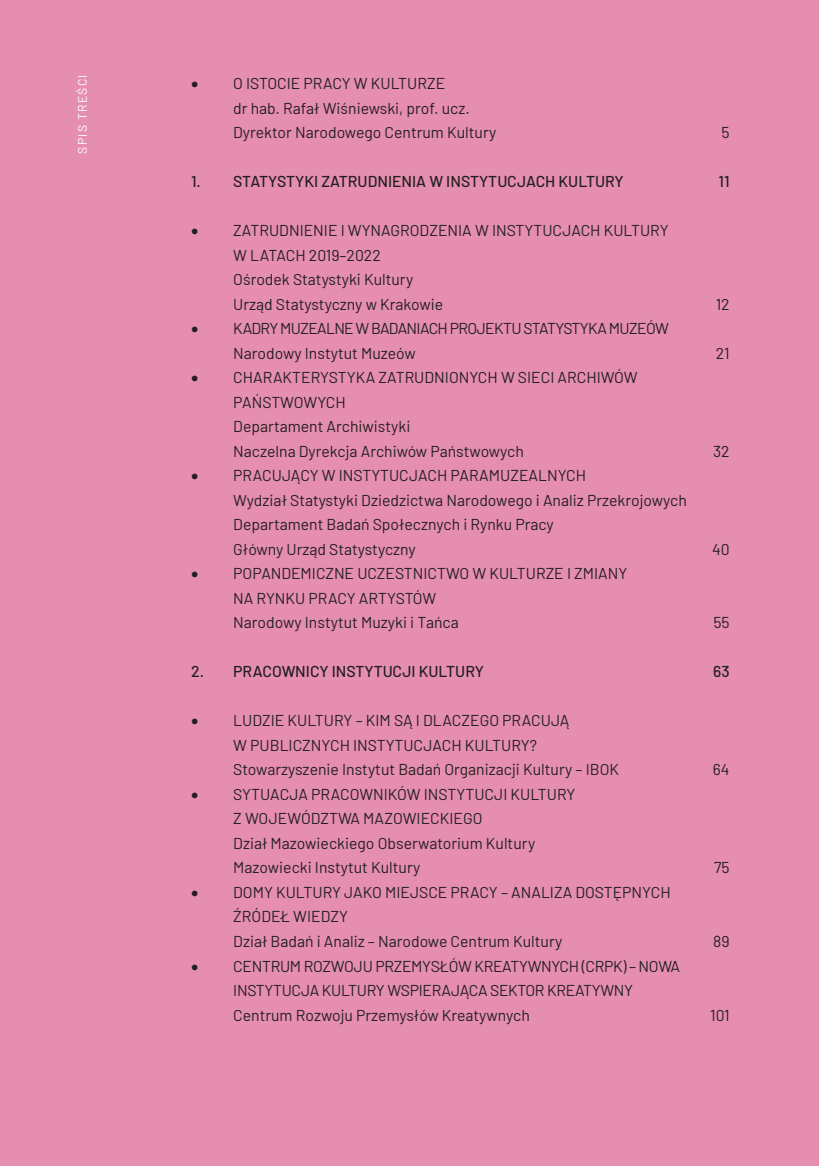
<style>
.page{position:relative;width:819px;height:1166px;background:#e68eaf}
.page>*{position:absolute;margin:0;border:0;box-sizing:border-box;transform-origin:0 0}
.ST_z_p{font:15.75px "Barlow";color:#231f20}
.ST_TYTUŁ_b_p{font:15.75px/24.5px "Barlow";color:#231f20}
.ST_TYTUŁ_b_p-2{font:15.75px/24.5px "Barlow";letter-spacing:-.02em;color:#231f20;text-align:center}
.t1{font:500 15.75px "Barlow";color:#231f20}
.ST_TYTUŁ_b_p-3{font:15.75px "Barlow";letter-spacing:-.04em;color:#231f20}
.t2{font:12.25px "Barlow";letter-spacing:.1em;color:#fff}
</style>
<div class="page">
<p class="t2" style="left:73px;top:153px;width:81px;rotate:-90deg">SPIS TREŚCI</p>
<p class="ST_TYTUŁ_b_p" style="left:191px;top:70px;width:256px">• O ISTOCIE PRACY W KULTURZE</p>
<p class="ST_z_p" style="left:233px;top:97px;width:238px">dr hab. Rafał Wiśniewski, prof. ucz.</p>
<p class="ST_z_p" style="left:233px;top:121px;width:265px">Dyrektor Narodowego Centrum Kultury</p>
<p class="ST_z_p" style="left:721px;top:121px;width:10px">5</p>
<h1 class="t1" style="left:191px;top:170px;width:434px">1. STATYSTYKI ZATRUDNIENIA W INSTYTUCJACH KULTURY</h1>
<h1 class="t1" style="left:718px;top:170px;width:13px">11</h1>
<p class="ST_TYTUŁ_b_p" style="left:233px;top:217px;width:437px;text-indent:-42px">• ZATRUDNIENIE I WYNAGRODZENIA W INSTYTUCJACH KULTURY<br>W LATACH 2019–2022</p>
<p class="ST_z_p" style="left:233px;top:268px;width:182px">Ośrodek Statystyki Kultury</p>
<p class="ST_z_p" style="left:233px;top:293px;width:211px">Urząd Statystyczny w Krakowie</p>
<p class="ST_z_p" style="left:715px;top:293px;width:15px">12</p>
<p class="ST_TYTUŁ_b_p-3" style="left:191px;top:317px;width:479px">• KADRY MUZEALNE W BADANIACH PROJEKTU STATYSTYKA MUZEÓW</p>
<p class="ST_z_p" style="left:233px;top:342px;width:184px">Narodowy Instytut Muzeów</p>
<p class="ST_z_p" style="left:715px;top:342px;width:15px">21</p>
<p class="ST_TYTUŁ_b_p" style="left:233px;top:364px;width:406px;text-indent:-42px">• CHARAKTERYSTYKA ZATRUDNIONYCH W SIECI ARCHIWÓW<br>PAŃSTWOWYCH</p>
<p class="ST_z_p" style="left:233px;top:415px;width:179px">Departament Archiwistyki</p>
<p class="ST_z_p" style="left:233px;top:440px;width:292px">Naczelna Dyrekcja Archiwów Państwowych</p>
<p class="ST_z_p" style="left:713px;top:440px;width:18px">32</p>
<p class="ST_TYTUŁ_b_p" style="left:191px;top:462px;width:396px">• PRACUJĄCY W INSTYTUCJACH PARAMUZEALNYCH</p>
<p class="ST_z_p" style="left:233px;top:489px;width:455px">Wydział Statystyki Dziedzictwa Narodowego i Analiz Przekrojowych</p>
<p class="ST_z_p" style="left:233px;top:513px;width:322px">Departament Badań Społecznych i Rynku Pracy</p>
<p class="ST_z_p" style="left:233px;top:538px;width:184px">Główny Urząd Statystyczny</p>
<p class="ST_z_p" style="left:712px;top:538px;width:19px">40</p>
<p class="ST_TYTUŁ_b_p" style="left:233px;top:560px;width:395px;text-indent:-42px">• POPANDEMICZNE UCZESTNICTWO W KULTURZE I ZMIANY<br>NA RYNKU PRACY ARTYSTÓW</p>
<p class="ST_z_p" style="left:233px;top:611px;width:227px">Narodowy Instytut Muzyki i Tańca</p>
<p class="ST_z_p" style="left:713px;top:611px;width:18px">55</p>
<h1 class="t1" style="left:191px;top:660px;width:294px">2. PRACOWNICY INSTYTUCJI KULTURY</h1>
<h1 class="t1" style="left:713px;top:660px;width:18px">63</h1>
<p class="ST_TYTUŁ_b_p" style="left:233px;top:707px;width:338px;text-indent:-42px">• LUDZIE KULTURY – KIM SĄ I DLACZEGO PRACUJĄ<br>W PUBLICZNYCH INSTYTUCJACH KULTURY?</p>
<p class="ST_z_p" style="left:233px;top:758px;width:387px">Stowarzyszenie Instytut Badań Organizacji Kultury – IBOK</p>
<p class="ST_z_p" style="left:712px;top:758px;width:18px">64</p>
<p class="ST_TYTUŁ_b_p" style="left:233px;top:781px;width:344px;text-indent:-42px">• SYTUACJA PRACOWNIKÓW INSTYTUCJI KULTURY<br>Z WOJEWÓDZTWA MAZOWIECKIEGO</p>
<p class="ST_z_p" style="left:233px;top:832px;width:303px">Dział Mazowieckiego Obserwatorium Kultury</p>
<p class="ST_z_p" style="left:233px;top:856px;width:189px">Mazowiecki Instytut Kultury</p>
<p class="ST_z_p" style="left:714px;top:856px;width:17px">75</p>
<p class="ST_TYTUŁ_b_p" style="left:233px;top:879px;width:439px;text-indent:-42px">• DOMY KULTURY JAKO MIEJSCE PRACY – ANALIZA DOSTĘPNYCH<br>ŹRÓDEŁ WIEDZY</p>
<p class="ST_z_p" style="left:233px;top:930px;width:330px">Dział Badań i Analiz – Narodowe Centrum Kultury</p>
<p class="ST_z_p" style="left:713px;top:930px;width:18px">89</p>
<p class="ST_TYTUŁ_b_p-2" style="left:191px;top:952px;width:490px">• CENTRUM ROZWOJU PRZEMYSŁÓW KREATYWNYCH (CRPK) – NOWA<br>INSTYTUCJA KULTURY WSPIERAJĄCA SEKTOR KREATYWNY</p>
<p class="ST_z_p" style="left:233px;top:1003px;width:298px">Centrum Rozwoju Przemysłów Kreatywnych</p>
<p class="ST_z_p" style="left:710px;top:1003px;width:21px">101</p>
</div>
